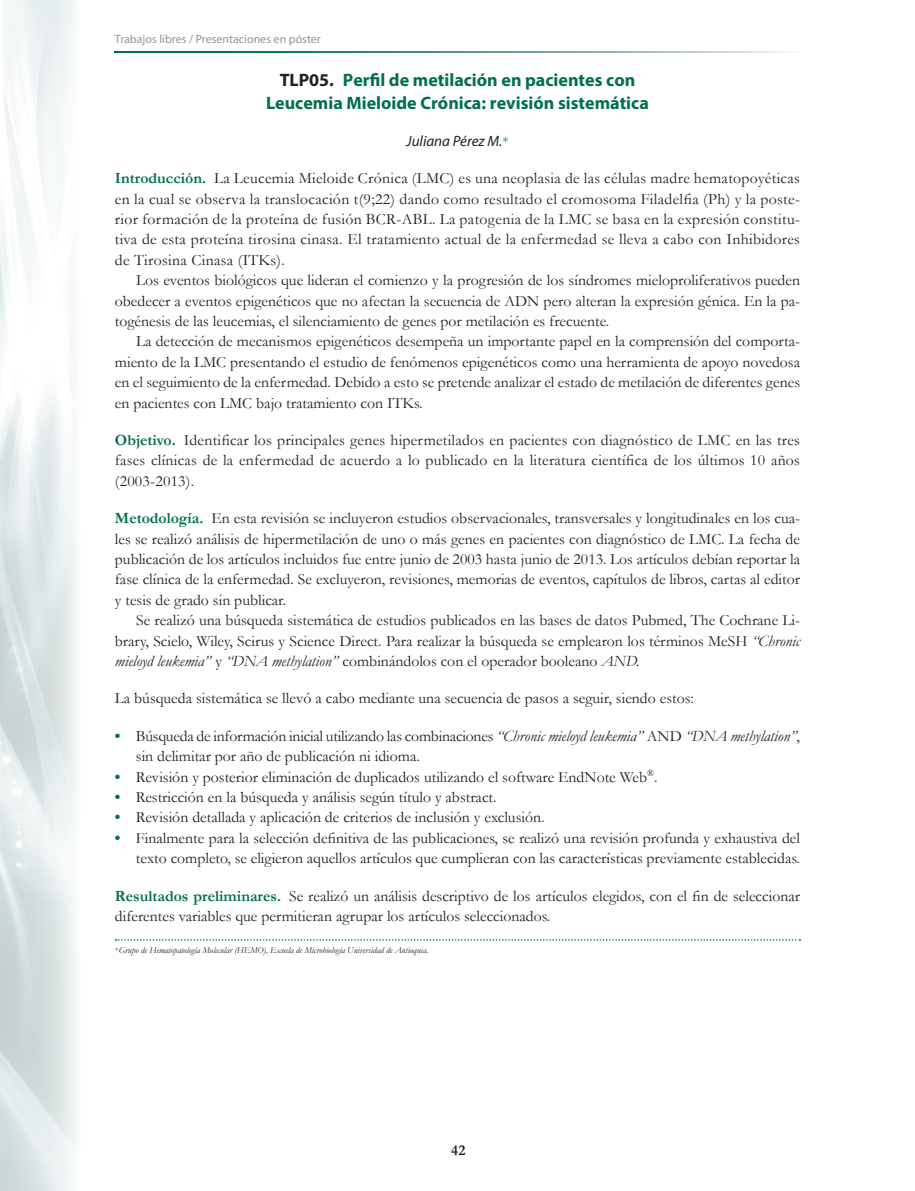
<style>
.page{position:relative;width:915px;height:1191px;background:#fff}
.page>*{position:absolute;margin:0;border:0;box-sizing:border-box;transform-origin:0 0}
.t1{font:700 18px/23.2px "Myriad Pro";color:#006f51;text-align:center}
.t2{font:15.75px/20.4px "Garamond";color:#231f20;text-align:justify}
.t3{font:italic 15px "Myriad Pro";color:#231f20}
.t4{font:700 15px "Garamond";color:#231f20}
.t5{font:12px "Myriad Pro";color:#939598}
.t6{font:italic 9px "Garamond";color:#231f20}
.s1{color:#231f20}
.s2{font-family:"Garamond";font-style:normal;color:#006f51}
.s3{font-weight:700;color:#006f51}
.s4{font-style:italic}
.s5{font-style:normal;color:#006f51}
</style>
<div class="page">
<svg style="left:115px;top:51px;width:675px;height:2px"></svg>
<img style="left:0;top:0;width:76px;height:1191px">
<svg style="left:116px;top:939px;width:684px;height:1px"></svg>
<p class="t5" style="left:115px;top:31px;width:207px">Trabajos libres / Presentaciones en póster</p>
<p class="t1" style="left:266px;top:68px;width:384px"><span class="s1">TLP05.</span> Perfil de metilación en pacientes con<br>Leucemia Mieloide Crónica: revisión sistemática</p>
<p class="t3" style="left:406px;top:131px;width:104px">Juliana Pérez M.<span class="s2">*</span></p>
<p class="t2" style="left:115px;top:168px;width:686px"><span class="s3">Introducción.</span> La Leucemia Mieloide Crónica (LMC) es una neoplasia de las células madre hematopoyéticas en la cual se observa la translocación t(9;22) dando como resultado el cromosoma Filadelfia (Ph) y la poste&shy;rior formación de la proteína de fusión BCR-ABL. La patogenia de la LMC se basa en la expresión constitu&shy;tiva de esta proteína tirosina cinasa. El tratamiento actual de la enfermedad se lleva a cabo con Inhibidores de Tirosina Cinasa (ITKs).</p>
<p class="t2" style="left:115px;top:270px;width:686px;text-indent:21px">Los eventos biológicos que lideran el comienzo y la progresión de los síndromes mieloproliferativos pueden obedecer a eventos epigenéticos que no afectan la secuencia de ADN pero alteran la expresión génica. En la pa&shy;togénesis de las leucemias, el silenciamiento de genes por metilación es frecuente.</p>
<p class="t2" style="left:115px;top:331px;width:686px;text-indent:21px">La detección de mecanismos epigenéticos desempeña un importante papel en la comprensión del comporta&shy;miento de la LMC presentando el estudio de fenómenos epigenéticos como una herramienta de apoyo novedosa en el seguimiento de la enfermedad. Debido a esto se pretende analizar el estado de metilación de diferentes genes en pacientes con LMC bajo tratamiento con ITKs.</p>
<p class="t2" style="left:115px;top:429px;width:686px"><span class="s3">Objetivo.</span> Identificar los principales genes hipermetilados en pacientes con diagnóstico de LMC en las tres fases clínicas de la enfermedad de acuerdo a lo publicado en la literatura científica de los últimos 10 años (2003-2013).</p>
<p class="t2" style="left:115px;top:507px;width:686px"><span class="s3">Metodología.</span> En esta revisión se incluyeron estudios observacionales, transversales y longitudinales en los cua&shy;les se realizó análisis de hipermetilación de uno o más genes en pacientes con diagnóstico de LMC. La fecha de publicación de los artículos incluidos fue entre junio de 2003 hasta junio de 2013. Los artículos debían reportar la fase clínica de la enfermedad. Se excluyeron, revisiones, memorias de eventos, capítulos de libros, cartas al editor y tesis de grado sin publicar.</p>
<p class="t2" style="left:115px;top:609px;width:686px;text-indent:21px">Se realizó una búsqueda sistemática de estudios publicados en las bases de datos Pubmed, The Cochrane Li&shy;brary, Scielo, Wiley, Scirus y Science Direct. Para realizar la búsqueda se emplearon los términos MeSH <span class="s4">“Chronic mieloyd leukemia”</span> y <span class="s4">“DNA methylation”</span> combinándolos con el operador booleano <span class="s4">AND.</span></p>
<p class="t2" style="left:115px;top:688px;width:580px">La búsqueda sistemática se llevó a cabo mediante una secuencia de pasos a seguir, siendo estos:</p>
<p class="t2" style="left:136px;top:725px;width:665px;text-indent:-21px"><span class="s3">•</span> Búsqueda de información inicial utilizando las combinaciones <span class="s4">“Chronic mieloyd leukemia”</span> AND <span class="s4">“DNA methylation”</span>, sin delimitar por año de publicación ni idioma.</p>
<p class="t2" style="left:115px;top:766px;width:544px"><span class="s3">•</span> Revisión y posterior eliminación de duplicados utilizando el software EndNote Web<sup>®</sup>.</p>
<p class="t2" style="left:115px;top:786px;width:383px"><span class="s3">•</span> Restricción en la búsqueda y análisis según título y abstract.</p>
<p class="t2" style="left:115px;top:807px;width:431px"><span class="s3">•</span> Revisión detallada y aplicación de criterios de inclusión y exclusión.</p>
<p class="t2" style="left:115px;top:827px;width:686px;text-align:right"><span class="s3">•</span> Finalmente para la selección definitiva de las publicaciones, se realizó una revisión profunda y exhaustiva del texto completo, se eligieron aquellos artículos que cumplieran con las características previamente establecidas.</p>
<p class="t2" style="left:115px;top:885px;width:686px"><span class="s3">Resultados preliminares.</span> Se realizó un análisis descriptivo de los artículos elegidos, con el fin de seleccionar diferentes variables que permitieran agrupar los artículos seleccionados.</p>
<p class="t6" style="left:115px;top:944px;width:315px"><span class="s5">*</span>Grupo de Hematopatología Molecular (HEMO), Escuela de Microbiología Universidad de Antioquia.</p>
<p class="t4" style="left:451px;top:1140px;width:16px">42</p>
</div>
